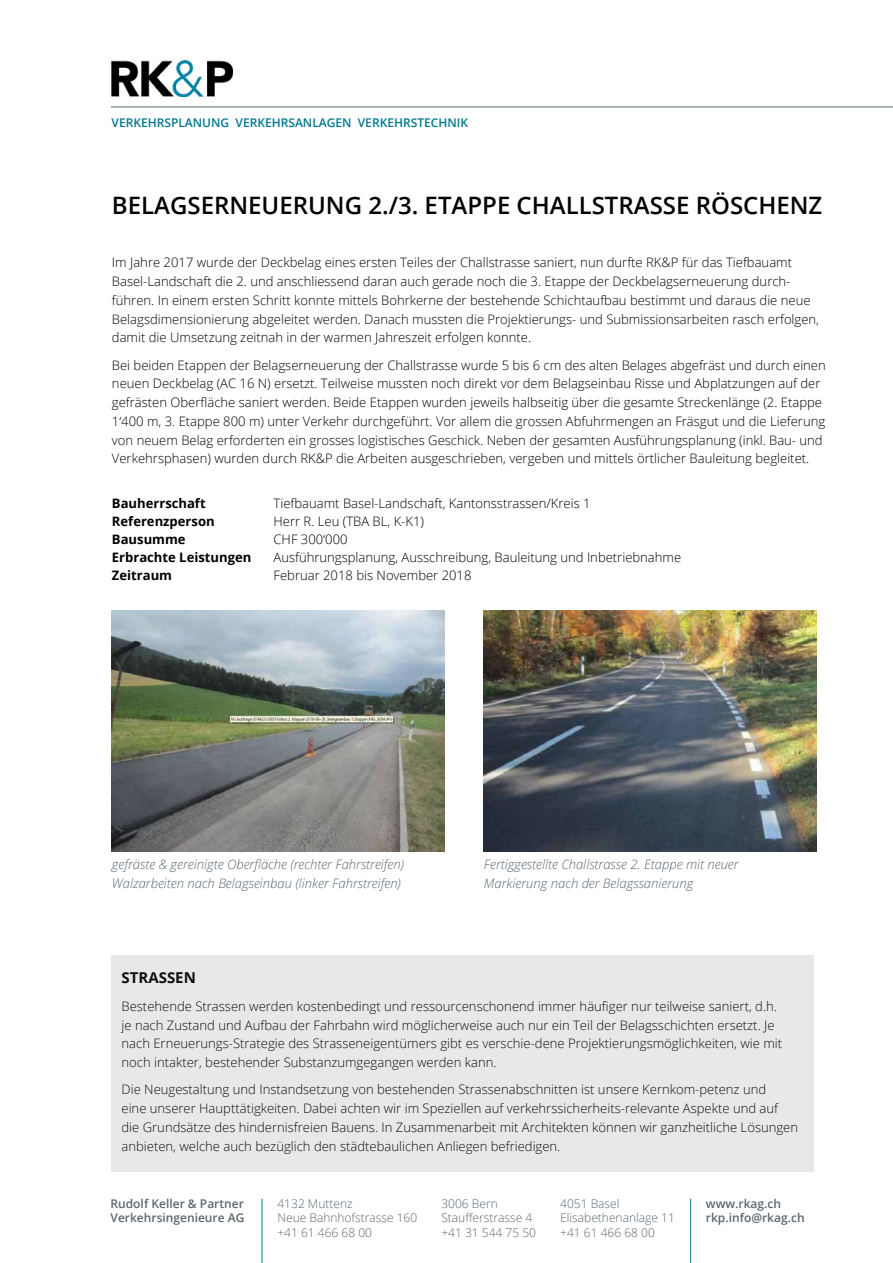
<style>
.page{position:relative;width:893px;height:1263px;background:#fff}
.page>*{position:absolute;margin:0;border:0;box-sizing:border-box;transform-origin:0 0}
.t1{font:600 24px "Open Sans";color:#000}
.t2{font:700 15px "Open Sans";color:#000}
.t3{font:300 13.05px/18.8px "Open Sans";color:#000}
.t4{font:italic 300 13.05px/18.8px "Open Sans";color:#5b6770}
.t5{font:700 13.05px "Open Sans";color:#000}
.t6{font:300 12px/14.4px "Open Sans";color:#5b6770}
.t7{font:600 12px/14.4px "Open Sans";color:#5b6770}
.t8{font:600 12px "Open Sans";color:#00788e}
</style>
<div class="page">
<img style="left:112px;top:610px;width:333px;height:241px">
<img style="left:484px;top:610px;width:333px;height:241px">
<img style="left:111px;top:60px;width:122px;height:36px">
<hr style="left:111px;top:107px;width:782px;height:1px;background:#5b6770">
<hr style="left:262px;top:1199px;width:1px;height:64px;background:#00788e">
<hr style="left:690px;top:1199px;width:1px;height:64px;background:#00788e">
<div style="left:111px;top:956px;width:703px;height:216px;background:#e6e8e9"></div>
<p class="t8" style="left:112px;top:114px;width:358px">VERKEHRSPLANUNG VERKEHRSANLAGEN VERKEHRSTECHNIK</p>
<h1 class="t1" style="left:112px;top:189px;width:712px">BELAGSERNEUERUNG 2./3. ETAPPE CHALLSTRASSE RÖSCHENZ</h1>
<p class="t3" style="left:112px;top:253px;width:709px">Im Jahre 2017 wurde der Deckbelag eines ersten Teiles der Challstrasse saniert, nun durfte RK&amp;P für das Tiefbauamt Basel-Landschaft die 2. und anschliessend daran auch gerade noch die 3. Etappe der Deckbelagserneuerung durch&shy;führen. In einem ersten Schritt konnte mittels Bohrkerne der bestehende Schichtaufbau bestimmt und daraus die neue Belagsdimensionierung abgeleitet werden. Danach mussten die Projektierungs- und Submissionsarbeiten rasch erfolgen, damit die Umsetzung zeitnah in der warmen Jahreszeit erfolgen konnte.</p>
<p class="t3" style="left:112px;top:355px;width:715px">Bei beiden Etappen der Belagserneuerung der Challstrasse wurde 5 bis 6 cm des alten Belages abgefräst und durch einen neuen Deckbelag (AC 16 N) ersetzt. Teilweise mussten noch direkt vor dem Belagseinbau Risse und Abplatzungen auf der gefrästen Oberfläche saniert werden. Beide Etappen wurden jeweils halbseitig über die gesamte Streckenlänge (2. Etappe 1‘400 m, 3. Etappe 800 m) unter Verkehr durchgeführt. Vor allem die grossen Abfuhrmengen an Fräsgut und die Lieferung von neuem Belag erforderten ein grosses logistisches Geschick. Neben der gesamten Ausführungsplanung (inkl. Bau- und Verkehrsphasen) wurden durch RK&amp;P die Arbeiten ausgeschrieben, vergeben und mittels örtlicher Bauleitung begleitet.</p>
<p class="t5" style="left:112px;top:494px;width:95px">Bauherrschaft</p>
<p class="t3" style="left:274px;top:493px;width:319px">Tiefbauamt Basel-Landschaft, Kantonsstrassen/Kreis 1</p>
<p class="t5" style="left:112px;top:512px;width:104px">Referenzperson</p>
<p class="t3" style="left:274px;top:511px;width:152px">Herr R. Leu (TBA BL, K-K1)</p>
<p class="t5" style="left:112px;top:530px;width:75px">Bausumme</p>
<p class="t3" style="left:274px;top:529px;width:76px">CHF 300‘000</p>
<p class="t5" style="left:112px;top:548px;width:141px">Erbrachte Leistungen</p>
<p class="t3" style="left:274px;top:547px;width:409px">Ausführungsplanung, Ausschreibung, Bauleitung und Inbetriebnahme</p>
<p class="t5" style="left:112px;top:565px;width:62px">Zeitraum</p>
<p class="t3" style="left:274px;top:565px;width:199px">Februar 2018 bis November 2018</p>
<p class="t4" style="left:112px;top:854px;width:294px">gefräste &amp; gereinigte Oberfläche (rechter Fahrstreifen)<br>Walzarbeiten nach Belagseinbau (linker Fahrstreifen)</p>
<p class="t4" style="left:484px;top:854px;width:256px">Fertiggestellte Challstrasse 2. Etappe mit neuer<br>Markierung nach der Belagssanierung</p>
<p class="t2" style="left:122px;top:967px;width:76px">STRASSEN</p>
<p class="t3" style="left:122px;top:996px;width:662px">Bestehende Strassen werden kostenbedingt und ressourcenschonend immer häufiger nur teilweise saniert, d.h. je nach Zustand und Aufbau der Fahrbahn wird möglicherweise auch nur ein Teil der Belagsschichten ersetzt. Je nach Erneuerungs-Strategie des Strasseneigentümers gibt es verschie-dene Projektierungsmöglichkeiten, wie mit noch intakter, bestehender Substanzumgegangen werden kann.</p>
<p class="t3" style="left:122px;top:1080px;width:678px">Die Neugestaltung und Instandsetzung von bestehenden Strassenabschnitten ist unsere Kernkom-petenz und<br>eine unserer Haupttätigkeiten. Dabei achten wir im Speziellen auf verkehrssicherheits-relevante Aspekte und auf die Grundsätze des hindernisfreien Bauens. In Zusammenarbeit mit Architekten können wir ganzheitliche Lösungen anbieten, welche auch bezüglich den städtebaulichen Anliegen befriedigen.</p>
<p class="t7" style="left:111px;top:1196px;width:135px">Rudolf Keller &amp; Partner<br>Verkehrsingenieure AG</p>
<p class="t7" style="left:706px;top:1196px;width:100px">www.rkag.ch rkp.info@rkag.ch</p>
<p class="t6" style="left:277px;top:1196px;width:141px">4132 Muttenz<br>Neue Bahnhofstrasse 160 +41 61 466 68 00</p>
<p class="t6" style="left:441px;top:1196px;width:96px">3006 Bern<br>Staufferstrasse 4 +41 31 544 75 50</p>
<p class="t6" style="left:560px;top:1196px;width:116px">4051 Basel<br>Elisabethenanlage 11 +41 61 466 68 00</p>
</div>
